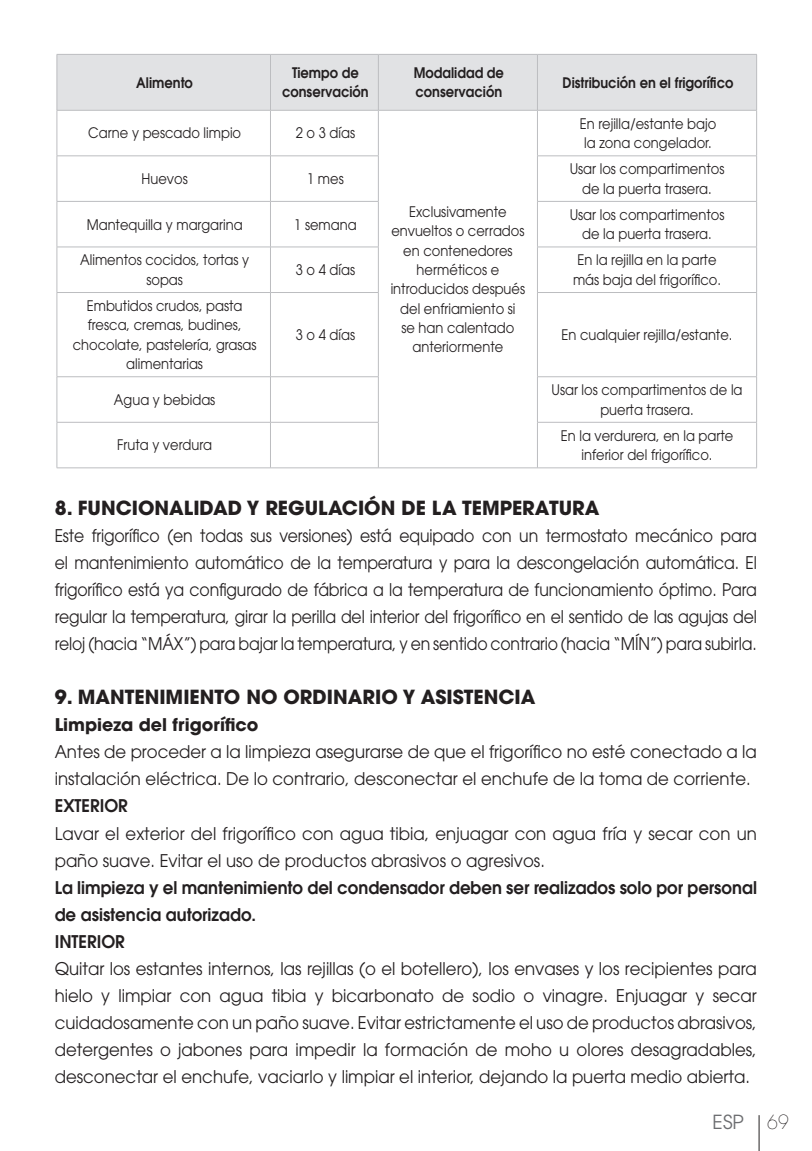
<style>
.page{position:relative;width:812px;height:1151px;background:#fff}
.page>*{position:absolute;margin:0;border:0;box-sizing:border-box;transform-origin:0 0}
.t1{font:700 19.35px "ITC Avant Garde Std";color:#231f20}
.t2{font:19.35px "ITC Avant Garde Std";color:#6c6d70}
.t3{font:17.4px/27px "ITC Avant Garde Std";color:#231f20;scale:.95 1}
.t4{font:17.4px/27px "ITC Avant Garde Std";color:#231f20;text-align:justify;scale:.9 1}
.t5{font:600 17.4px/27px "ITC Avant Garde Std";color:#231f20;scale:.95 1}
.t6{font:700 17.4px "ITC Avant Garde Std";color:#231f20}
.t7{font:14.55px/19.4px "ITC Avant Garde Std";color:#231f20;text-align:center;scale:.9 1}
.t8{font:600 14.55px/19.4px "ITC Avant Garde Std";color:#231f20;text-align:center;scale:.9 1}
.s1{font-weight:200;color:#231f20}
</style>
<div class="page">
<hr style="left:758px;top:1115px;width:1px;height:36px;background:#231f20">
<div style="left:58px;top:55px;width:698px;height:55px;background:#e1e2e4"></div>
<hr style="left:57px;top:54px;width:213px;height:1px;background:#bcbdc0">
<hr style="left:57px;top:55px;width:1px;height:55px;background:#bcbdc0">
<hr style="left:270px;top:54px;width:108px;height:1px;background:#bcbdc0">
<hr style="left:270px;top:55px;width:1px;height:55px;background:#bcbdc0">
<hr style="left:378px;top:54px;width:159px;height:1px;background:#bcbdc0">
<hr style="left:378px;top:55px;width:1px;height:55px;background:#bcbdc0">
<hr style="left:537px;top:54px;width:219px;height:1px;background:#bcbdc0">
<hr style="left:537px;top:55px;width:1px;height:55px;background:#bcbdc0">
<hr style="left:756px;top:55px;width:1px;height:55px;background:#bcbdc0">
<hr style="left:57px;top:110px;width:213px;height:1px;background:#bcbdc0">
<hr style="left:57px;top:111px;width:1px;height:45px;background:#bcbdc0">
<hr style="left:270px;top:110px;width:108px;height:1px;background:#bcbdc0">
<hr style="left:270px;top:111px;width:1px;height:45px;background:#bcbdc0">
<hr style="left:378px;top:110px;width:159px;height:1px;background:#bcbdc0">
<hr style="left:378px;top:111px;width:1px;height:45px;background:#bcbdc0">
<hr style="left:537px;top:110px;width:219px;height:1px;background:#bcbdc0">
<hr style="left:537px;top:111px;width:1px;height:45px;background:#bcbdc0">
<hr style="left:756px;top:111px;width:1px;height:45px;background:#bcbdc0">
<hr style="left:57px;top:156px;width:213px;height:1px;background:#bcbdc0">
<hr style="left:57px;top:156px;width:1px;height:45px;background:#bcbdc0">
<hr style="left:270px;top:156px;width:108px;height:1px;background:#bcbdc0">
<hr style="left:270px;top:156px;width:1px;height:45px;background:#bcbdc0">
<hr style="left:378px;top:156px;width:1px;height:45px;background:#bcbdc0">
<hr style="left:537px;top:156px;width:219px;height:1px;background:#bcbdc0">
<hr style="left:537px;top:156px;width:1px;height:45px;background:#bcbdc0">
<hr style="left:756px;top:156px;width:1px;height:45px;background:#bcbdc0">
<hr style="left:57px;top:201px;width:213px;height:1px;background:#bcbdc0">
<hr style="left:57px;top:202px;width:1px;height:45px;background:#bcbdc0">
<hr style="left:270px;top:201px;width:108px;height:1px;background:#bcbdc0">
<hr style="left:270px;top:202px;width:1px;height:45px;background:#bcbdc0">
<hr style="left:378px;top:202px;width:1px;height:45px;background:#bcbdc0">
<hr style="left:537px;top:201px;width:219px;height:1px;background:#bcbdc0">
<hr style="left:537px;top:202px;width:1px;height:45px;background:#bcbdc0">
<hr style="left:756px;top:202px;width:1px;height:45px;background:#bcbdc0">
<hr style="left:57px;top:247px;width:213px;height:1px;background:#bcbdc0">
<hr style="left:57px;top:247px;width:1px;height:45px;background:#bcbdc0">
<hr style="left:270px;top:247px;width:108px;height:1px;background:#bcbdc0">
<hr style="left:270px;top:247px;width:1px;height:45px;background:#bcbdc0">
<hr style="left:378px;top:247px;width:1px;height:45px;background:#bcbdc0">
<hr style="left:537px;top:247px;width:219px;height:1px;background:#bcbdc0">
<hr style="left:537px;top:247px;width:1px;height:45px;background:#bcbdc0">
<hr style="left:756px;top:247px;width:1px;height:45px;background:#bcbdc0">
<hr style="left:57px;top:292px;width:213px;height:1px;background:#bcbdc0">
<hr style="left:57px;top:293px;width:1px;height:83px;background:#bcbdc0">
<hr style="left:270px;top:292px;width:108px;height:1px;background:#bcbdc0">
<hr style="left:270px;top:293px;width:1px;height:83px;background:#bcbdc0">
<hr style="left:378px;top:293px;width:1px;height:83px;background:#bcbdc0">
<hr style="left:537px;top:292px;width:219px;height:1px;background:#bcbdc0">
<hr style="left:537px;top:293px;width:1px;height:83px;background:#bcbdc0">
<hr style="left:756px;top:293px;width:1px;height:83px;background:#bcbdc0">
<hr style="left:57px;top:376px;width:213px;height:1px;background:#bcbdc0">
<hr style="left:57px;top:377px;width:1px;height:45px;background:#bcbdc0">
<hr style="left:270px;top:376px;width:108px;height:1px;background:#bcbdc0">
<hr style="left:270px;top:377px;width:1px;height:45px;background:#bcbdc0">
<hr style="left:378px;top:377px;width:1px;height:45px;background:#bcbdc0">
<hr style="left:537px;top:376px;width:219px;height:1px;background:#bcbdc0">
<hr style="left:537px;top:377px;width:1px;height:45px;background:#bcbdc0">
<hr style="left:756px;top:377px;width:1px;height:45px;background:#bcbdc0">
<hr style="left:57px;top:422px;width:213px;height:1px;background:#bcbdc0">
<hr style="left:57px;top:422px;width:1px;height:45px;background:#bcbdc0">
<hr style="left:270px;top:422px;width:108px;height:1px;background:#bcbdc0">
<hr style="left:270px;top:422px;width:1px;height:45px;background:#bcbdc0">
<hr style="left:378px;top:422px;width:1px;height:45px;background:#bcbdc0">
<hr style="left:537px;top:422px;width:219px;height:1px;background:#bcbdc0">
<hr style="left:537px;top:422px;width:1px;height:45px;background:#bcbdc0">
<hr style="left:756px;top:422px;width:1px;height:45px;background:#bcbdc0">
<hr style="left:57px;top:467px;width:699px;height:1px;background:#bcbdc0">
<p class="t8" style="left:136px;top:74px;width:64px">Alimento</p>
<p class="t8" style="left:282px;top:64px;width:98px">Tiempo de conservación</p>
<p class="t8" style="left:414px;top:64px;width:102px;text-align:left">Modalidad de conservación</p>
<p class="t8" style="left:562px;top:74px;width:191px">Distribución en el frigorífico</p>
<p class="t7" style="left:88px;top:124px;width:171px">Carne y pescado limpio</p>
<p class="t7" style="left:296px;top:124px;width:67px">2 o 3 días</p>
<p class="t7" style="left:579px;top:115px;width:153px">En rejilla/estante bajo la zona congelador.</p>
<p class="t7" style="left:141px;top:170px;width:53px">Huevos</p>
<p class="t7" style="left:307px;top:170px;width:42px">1 mes</p>
<p class="t7" style="left:569px;top:160px;width:173px">Usar los compartimentos de la puerta trasera.</p>
<p class="t7" style="left:87px;top:215px;width:175px">Mantequilla y margarina</p>
<p class="t7" style="left:294px;top:215px;width:71px">1 semana</p>
<p class="t7" style="left:569px;top:206px;width:173px">Usar los compartimentos de la puerta trasera.</p>
<p class="t7" style="left:80px;top:251px;width:189px">Alimentos cocidos, tortas y sopas</p>
<p class="t7" style="left:295px;top:261px;width:67px">3 o 4 días</p>
<p class="t7" style="left:573px;top:251px;width:166px">En la rejilla en la parte más baja del frigorífico.</p>
<p class="t7" style="left:73px;top:297px;width:206px">Embutidos crudos, pasta fresca, cremas, budines, chocolate, pastelería, grasas alimentarias</p>
<p class="t7" style="left:390px;top:203px;width:151px">Exclusivamente envueltos o cerrados en contenedores herméticos e introducidos después del enfriamiento si<br>se han calentado anteriormente</p>
<p class="t7" style="left:295px;top:326px;width:67px">3 o 4 días</p>
<p class="t7" style="left:561px;top:326px;width:191px">En cualquier rejilla/estante.</p>
<p class="t7" style="left:114px;top:391px;width:114px">Agua y bebidas</p>
<p class="t7" style="left:551px;top:381px;width:214px">Usar los compartimentos de la puerta trasera.</p>
<p class="t7" style="left:117px;top:436px;width:107px">Fruta y verdura</p>
<p class="t7" style="left:560px;top:427px;width:193px">En la verdurera, en la parte inferior del frigorífico.</p>
<p class="t1" style="left:55px;top:499px;width:546px">8. FUNCIONALIDAD Y REGULACIÓN DE LA TEMPERATURA</p>
<p class="t4" style="left:55px;top:523px;width:781px">Este frigorífico (en todas sus versiones) está equipado con un termostato mecánico para el mantenimiento automático de la temperatura y para la descongelación automática. El frigorífico está ya configurado de fábrica a la temperatura de funcionamiento óptimo. Para regular la temperatura, girar la perilla del interior del frigorífico en el sentido de las agujas del reloj (hacia “MÁX”) para bajar la temperatura, y en sentido contrario (hacia “MÍN”) para subirla.</p>
<p class="t1" style="left:55px;top:689px;width:482px">9. MANTENIMIENTO NO ORDINARIO Y ASISTENCIA</p>
<p class="t6" style="left:55px;top:717px;width:205px">Limpieza del frigorífico</p>
<p class="t3" style="left:55px;top:739px;width:740px">Antes de proceder a la limpieza asegurarse de que el frigorífico no esté conectado a la instalación eléctrica. De lo contrario, desconectar el enchufe de la toma de corriente.</p>
<p class="t5" style="left:55px;top:794px;width:78px">EXTERIOR</p>
<p class="t3" style="left:55px;top:821px;width:740px">Lavar el exterior del frigorífico con agua tibia, enjuagar con agua fría y secar con un paño suave. Evitar el uso de productos abrasivos o agresivos.</p>
<p class="t5" style="left:55px;top:875px;width:740px">La limpieza y el mantenimiento del condensador deben ser realizados solo por personal de asistencia autorizado.<br>INTERIOR</p>
<p class="t3" style="left:55px;top:956px;width:740px;text-align:justify">Quitar los estantes internos, las rejillas (o el botellero), los envases y los recipientes para hielo y limpiar con agua tibia y bicarbonato de sodio o vinagre. Enjuagar y secar cuidadosamente con un paño suave. Evitar estrictamente el uso de productos abrasivos, detergentes o jabones para impedir la formación de moho u olores desagradables, desconectar el enchufe, vaciarlo y limpiar el interior, dejando la puerta medio abierta.</p>
<p class="t2" style="left:712px;top:1114px;width:78px">ESP <span class="s1">69</span></p>
</div>
